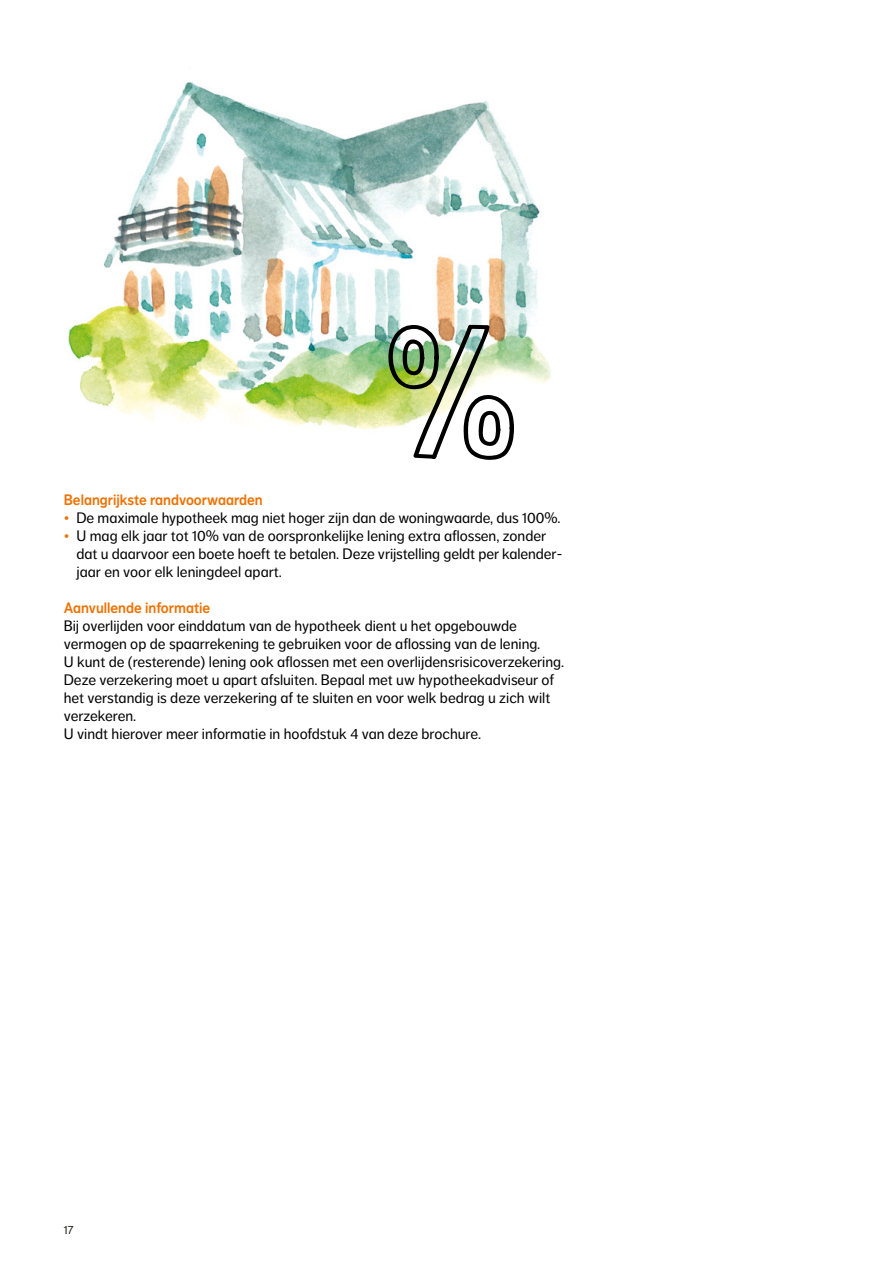
<style>
.page{position:relative;width:893px;height:1263px;background:#fff}
.page>*{position:absolute;margin:0;border:0;box-sizing:border-box;transform-origin:0 0}
.t1{font:15px/18px "NN Dagny Text";color:#000}
.t2{font:15px "NN Dagny Display";color:#ee7203}
.t3{font:12px "NN Dagny Text";color:#1a1a18}
.s1{color:#ee7203}
</style>
<div class="page">
<img style="left:68px;top:82px;width:483px;height:347px">
<img style="left:388px;top:324px;width:126px;height:136px">
<p class="t2" style="left:64px;top:491px;width:200px">Belangrijkste randvoorwaarden</p>
<p class="t1" style="left:64px;top:509px;width:498px"><span class="s1">•</span> De maximale hypotheek mag niet hoger zijn dan de woningwaarde, dus 100%.</p>
<p class="t1" style="left:77px;top:527px;width:487px;text-indent:-13px"><span class="s1">•</span> U mag elk jaar tot 10% van de oorspronkelijke lening extra aflossen, zonder dat u daarvoor een boete hoeft te betalen. Deze vrijstelling geldt per kalender&shy;jaar en voor elk leningdeel apart.</p>
<p class="t2" style="left:64px;top:599px;width:148px">Aanvullende informatie</p>
<p class="t1" style="left:64px;top:617px;width:502px">Bij overlijden voor einddatum van de hypotheek dient u het opgebouwde vermogen op de spaarrekening te gebruiken voor de aflossing van de lening.<br>U kunt de (resterende) lening ook aflossen met een overlijdensrisicoverzekering.<br>Deze verzekering moet u apart afsluiten. Bepaal met uw hypotheekadviseur of het verstandig is deze verzekering af te sluiten en voor welk bedrag u zich wilt verzekeren.<br>U vindt hierover meer informatie in hoofdstuk 4 van deze brochure.</p>
<p class="t3" style="left:64px;top:1223px;width:11px">17</p>
</div>
